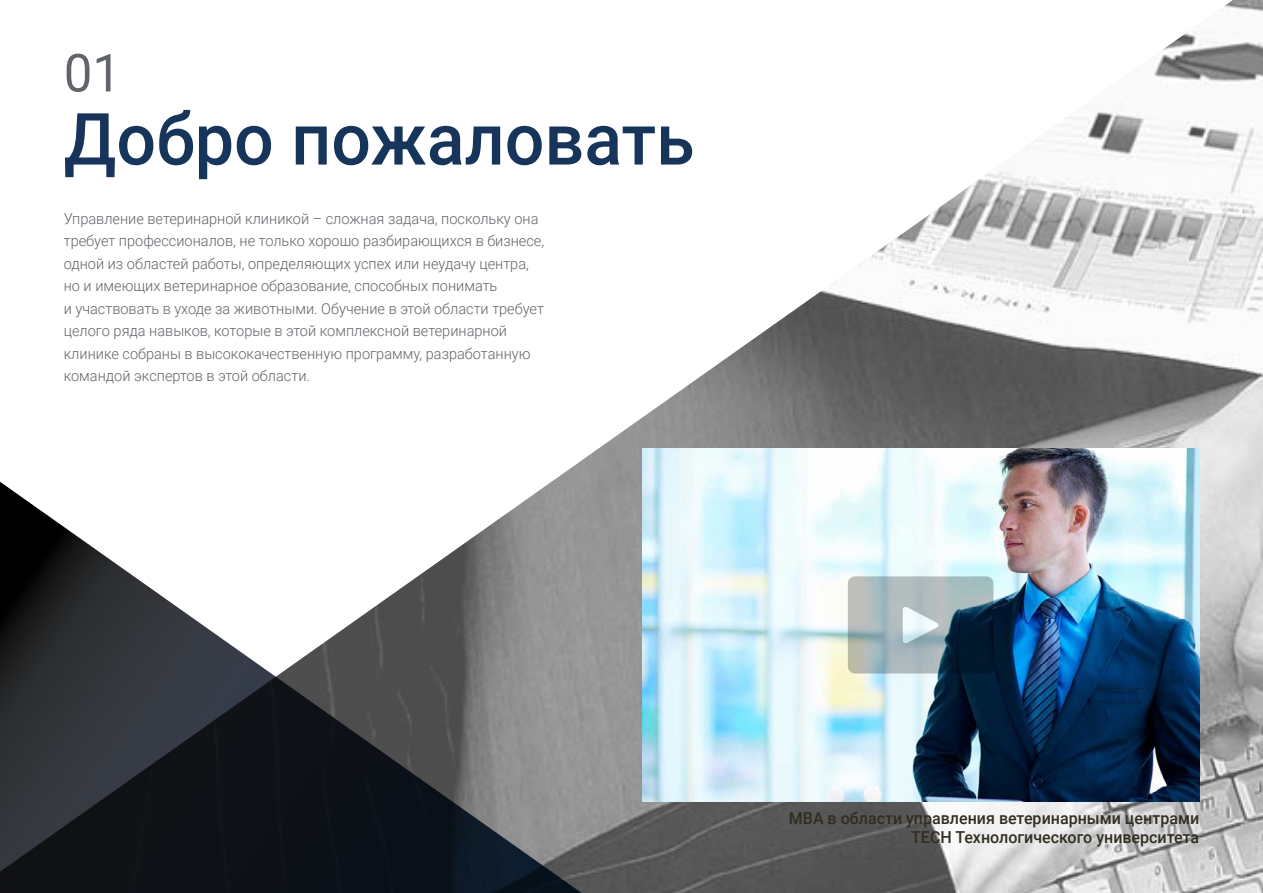
<style>
.page{position:relative;width:1263px;height:893px;background:#fff}
.page>*{position:absolute;margin:0;border:0;box-sizing:border-box;transform-origin:0 0}
.t1{font:500 72px "Roboto";color:#17355b}
.t2{font:52.5px "Roboto";color:#61646a}
.t3{font:500 16.5px/19.5px "Roboto";color:#312e20;text-align:right}
.t4{font:300 15px/22.5px "Roboto";color:#61646a}
</style>
<div class="page">
<img style="left:572px;top:0;width:691px;height:893px">
<img style="left:642px;top:448px;width:557px;height:353px">
<svg style="left:0;top:467px;width:640px;height:426px"></svg>
<svg style="left:848px;top:576px;width:145px;height:97px;background:#899ba1"></svg>
<h2 class="t2" style="left:64px;top:36px;width:59px">01</h2>
<h1 class="t1" style="left:64px;top:89px;width:632px">Добро пожаловать</h1>
<p class="t4" style="left:64px;top:206px;width:482px">Управление ветеринарной клиникой – сложная задача, поскольку она требует профессионалов, не только хорошо разбирающихся в бизнесе, одной из областей работы, определяющих успех или неудачу центра, но и имеющих ветеринарное образование, способных понимать<br>и участвовать в уходе за животными. Обучение в этой области требует целого ряда навыков, которые в этой комплексной ветеринарной клинике собраны в высококачественную программу, разработанную командой экспертов в этой области.</p>
<p class="t3" style="left:789px;top:807px;width:412px">MBA в области управления ветеринарными центрами<br>TECH Технологического университета</p>
</div>
